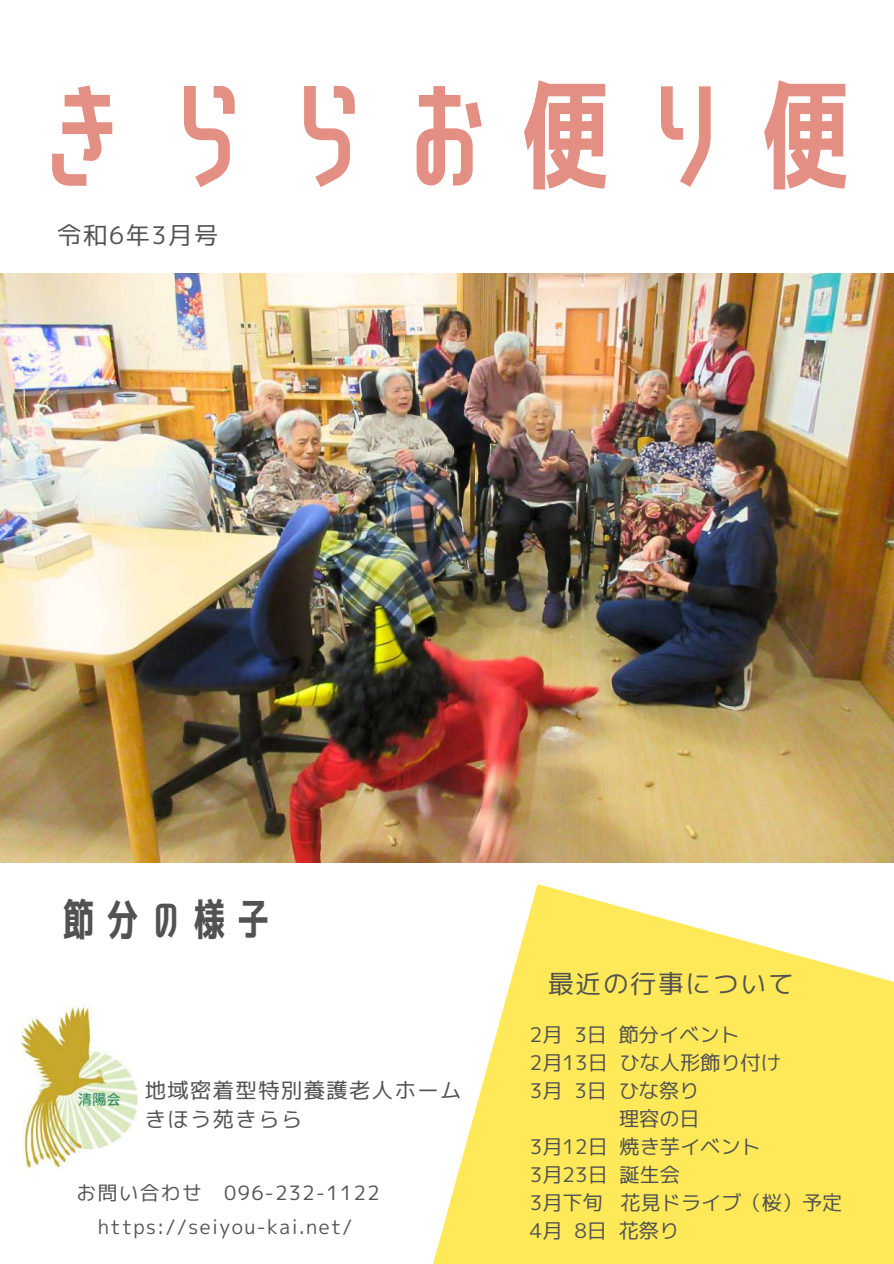
<style>
.page{position:relative;width:894px;height:1264px;background:#fff}
.page>*{position:absolute;margin:0;border:0;box-sizing:border-box;transform-origin:0 0}
.t1{font:120px "Senobi Gothic Bold";color:#e48f83}
.t2{font:43.5px "Senobi Gothic Bold";color:#525252}
.t3{font:25.65px "mplus 1 p regular";letter-spacing:.07em;color:#525252}
.t4{font:24.15px "mplus 1 p regular";letter-spacing:.07em;color:#525252}
.t5{font:21.15px/29.2px "mplus 1 p regular";letter-spacing:.07em;color:#525252}
.t6{font:20.1px "mplus 1 p regular";color:#525252}
.t7{font:19.65px "mplus 1 p regular";letter-spacing:.07em;color:#525252}
</style>
<div class="page">
<img style="left:21px;top:1005px;width:117px;height:165px">
<svg style="left:433px;top:884px;width:460px;height:379px;fill:#ffe959"></svg>
<img style="left:0;top:273px;width:893px;height:589px">
<h1 class="t1" style="left:26px;top:52px;width:841px">きららお便り便</h1>
<p class="t4" style="left:57px;top:218px;width:163px">令和6年3月号</p>
<h2 class="t2" style="left:57px;top:889px;width:219px">節分の様子</h2>
<p class="t5" style="left:145px;top:1075px;width:318px">地域密着型特別養護老人ホームきほう苑きらら</p>
<p class="t7" style="left:77px;top:1178px;width:304px">お問い合わせ 096-232-1122</p>
<p class="t3" style="left:548px;top:965px;width:247px">最近の行事について</p>
<p class="t6" style="left:530px;top:1020px;width:211px">2月 3日節分イベント</p>
<p class="t6" style="left:530px;top:1048px;width:252px">2月13日ひな人形飾り付け</p>
<p class="t6" style="left:530px;top:1076px;width:171px">3月 3日ひな祭り</p>
<p class="t6" style="left:619px;top:1104px;width:82px">理容の日</p>
<p class="t6" style="left:530px;top:1132px;width:232px">3月12日焼き芋イベント</p>
<p class="t6" style="left:530px;top:1160px;width:151px">3月23日誕生会</p>
<p class="t6" style="left:530px;top:1187px;width:314px">3月下旬 花見ドライブ（桜）予定</p>
<p class="t7" style="left:98px;top:1212px;width:256px">https://seiyou-kai.net/</p>
<p class="t6" style="left:530px;top:1215px;width:151px">4月 8日花祭り</p>
</div>
